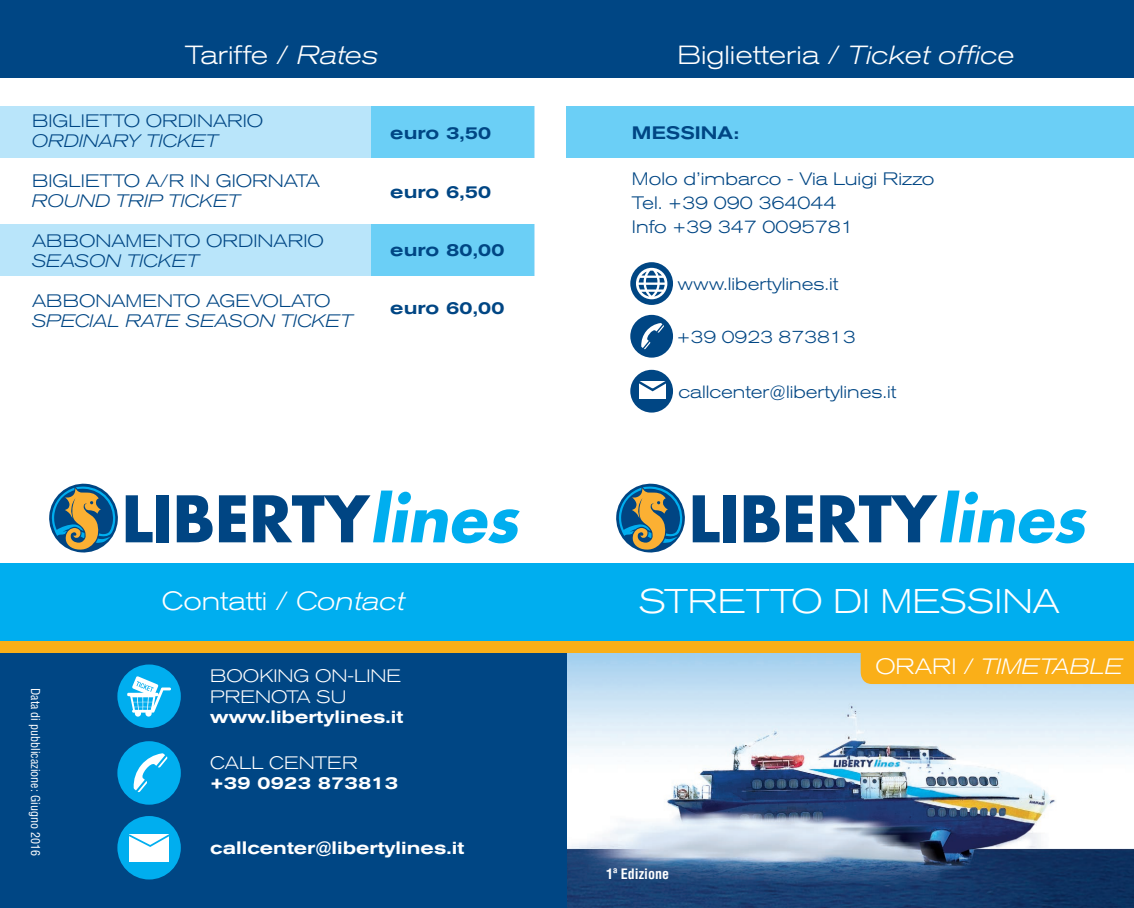
<style>
.page{position:relative;width:1134px;height:908px;background:#fff}
.page>*{position:absolute;margin:0;border:0;box-sizing:border-box;transform-origin:0 0}
.t1{font:300 expanded 34px "Akzidenz Grotesk BQ";color:#fff}
.t2{font:300 expanded 26px "Akzidenz Grotesk BQ";color:#fff}
.t3{font:italic 300 expanded 22px "Akzidenz Grotesk BQ";color:#fff}
.t4{font:300 expanded 17.8px/24px "Akzidenz Grotesk BQ";color:#004684}
.t5{font:italic 300 expanded 17.8px "Akzidenz Grotesk BQ";color:#004684}
.t6{font:500 expanded 17.8px "Akzidenz Grotesk BQ";color:#fff}
.t7{font:500 expanded 17.8px "Akzidenz Grotesk BQ";color:#004684}
.t8{font:300 expanded 17.8px/20.2px "Akzidenz Grotesk BQ";color:#fff}
.t9{font:300 expanded 17.6px "Akzidenz Grotesk BQ";color:#004684}
.t10{font:700 condensed 14px "Helvetica LT Std";color:#fff}
.t11{font:condensed 12px "Helvetica LT Std";color:#fff}
.s1{font-style:italic}
.s2{font-style:normal}
</style>
<div class="page">
<div style="left:566px;top:107px;width:568px;height:51px;background:#6bcff6"></div>
<div style="left:0;top:224px;width:535px;height:51px;background:#b9e5fa"></div>
<div style="left:0;top:107px;width:535px;height:51px;background:#b9e5fa"></div>
<div style="left:0;top:647px;width:567px;height:260px;background:#004684"></div>
<img style="left:567px;top:652px;width:567px;height:255px">
<div style="left:861px;top:652px;width:273px;height:31px;background:#faaf18"></div>
<div style="left:0;top:563px;width:1134px;height:78px;background:#00aeef"></div>
<svg style="left:616px;top:483px;width:69px;height:70px"></svg>
<svg style="left:693px;top:495px;width:26px;height:47px"></svg>
<div style="left:723px;top:495px;width:13px;height:47px;background:#004583"></div>
<svg style="left:744px;top:495px;width:35px;height:47px"></svg>
<svg style="left:786px;top:495px;width:27px;height:47px"></svg>
<svg style="left:820px;top:490px;width:267px;height:53px"></svg>
<div style="left:0;top:641px;width:1134px;height:11px;background:#faaf18"></div>
<svg style="left:49px;top:483px;width:69px;height:70px"></svg>
<svg style="left:126px;top:495px;width:27px;height:47px"></svg>
<div style="left:157px;top:495px;width:12px;height:47px;background:#004583"></div>
<svg style="left:177px;top:495px;width:36px;height:47px"></svg>
<svg style="left:219px;top:495px;width:27px;height:47px"></svg>
<svg style="left:253px;top:490px;width:267px;height:53px"></svg>
<div style="left:117px;top:740px;width:64px;height:64px;background:#00aeef;border-radius:50%"></div>
<svg style="left:133px;top:753px;width:35px;height:39px"></svg>
<div style="left:117px;top:664px;width:64px;height:63px;background:#00aeef;border-radius:50%"></div>
<svg style="left:127px;top:676px;width:44px;height:40px"></svg>
<div style="left:117px;top:815px;width:64px;height:64px;background:#00aeef;border-radius:50%"></div>
<div style="left:129px;top:833px;width:40px;height:27px;background:#fff"></div>
<svg style="left:129px;top:833px;width:40px;height:14px"></svg>
<div style="left:0;top:0;width:1134px;height:78px;background:#004684"></div>
<div style="left:371px;top:224px;width:163px;height:51px;background:#6bcff6"></div>
<div style="left:371px;top:107px;width:163px;height:51px;background:#6bcff6"></div>
<div style="left:630px;top:315px;width:43px;height:42px;background:#004684;border-radius:50%"></div>
<svg style="left:641px;top:323px;width:23px;height:26px"></svg>
<div style="left:630px;top:369px;width:43px;height:43px;background:#004684;border-radius:50%"></div>
<div style="left:639px;top:381px;width:26px;height:17px;background:#fff"></div>
<svg style="left:639px;top:378px;width:31px;height:14px"></svg>
<svg style="left:630px;top:262px;width:43px;height:43px"></svg>
<svg style="left:636px;top:268px;width:31px;height:31px"></svg>
<h2 class="t2" style="left:185px;top:40px;width:195px">Tariffe / <span class="s1">Rates</span></h2>
<h2 class="t2" style="left:677px;top:40px;width:339px">Biglietteria / <span class="s1">Ticket office</span></h2>
<p class="t4" style="left:32px;top:109px;width:233px">BIGLIETTO ORDINARIO</p>
<p class="t5" style="left:32px;top:131px;width:188px">ORDINARY TICKET</p>
<p class="t4" style="left:32px;top:169px;width:289px">BIGLIETTO A/R IN GIORNATA</p>
<p class="t5" style="left:32px;top:191px;width:210px">ROUND TRIP TICKET</p>
<p class="t4" style="left:32px;top:229px;width:293px">ABBONAMENTO ORDINARIO</p>
<p class="t5" style="left:32px;top:251px;width:169px">SEASON TICKET</p>
<p class="t4" style="left:32px;top:289px;width:300px">ABBONAMENTO AGEVOLATO</p>
<p class="t5" style="left:32px;top:311px;width:322px">SPECIAL RATE SEASON TICKET</p>
<p class="t7" style="left:390px;top:123px;width:103px">euro 3,50</p>
<p class="t7" style="left:390px;top:181px;width:103px">euro 6,50</p>
<p class="t7" style="left:390px;top:239px;width:116px">euro 80,00</p>
<p class="t7" style="left:390px;top:297px;width:116px">euro 60,00</p>
<p class="t11" style="left:43px;top:687px;width:169px;rotate:90deg">Data di pubblicazione: Giugno 2016</p>
<h2 class="t2" style="left:162px;top:586px;width:245px">Contatti / <span class="s1">Contact</span></h2>
<p class="t8" style="left:210px;top:665px;width:193px">BOOKING ON-LINE<br>PRENOTA SU</p>
<p class="t6" style="left:210px;top:705px;width:194px">www.libertylines.it</p>
<p class="t8" style="left:210px;top:752px;width:149px">CALL CENTER</p>
<p class="t6" style="left:210px;top:772px;width:190px">+39 0923 873813</p>
<p class="t6" style="left:210px;top:837px;width:255px">callcenter@libertylines.it</p>
<p class="t7" style="left:632px;top:122px;width:109px">MESSINA:</p>
<p class="t4" style="left:632px;top:166px;width:304px">Molo d’imbarco - Via Luigi Rizzo<br>Tel. +39 090 364044<br>Info +39 347 0095781</p>
<p class="t9" style="left:678px;top:274px;width:162px">www.libertylines.it</p>
<p class="t9" style="left:677px;top:327px;width:180px">+39 0923 873813</p>
<p class="t9" style="left:678px;top:382px;width:219px">callcenter@libertylines.it</p>
<h1 class="t1" style="left:638px;top:581px;width:423px">STRETTO DI MESSINA</h1>
<p class="t10" style="left:606px;top:865px;width:64px">1ª Edizione</p>
<p class="t3" style="left:875px;top:653px;width:250px"><span class="s2">ORARI /</span> TIMETABLE</p>
</div>
